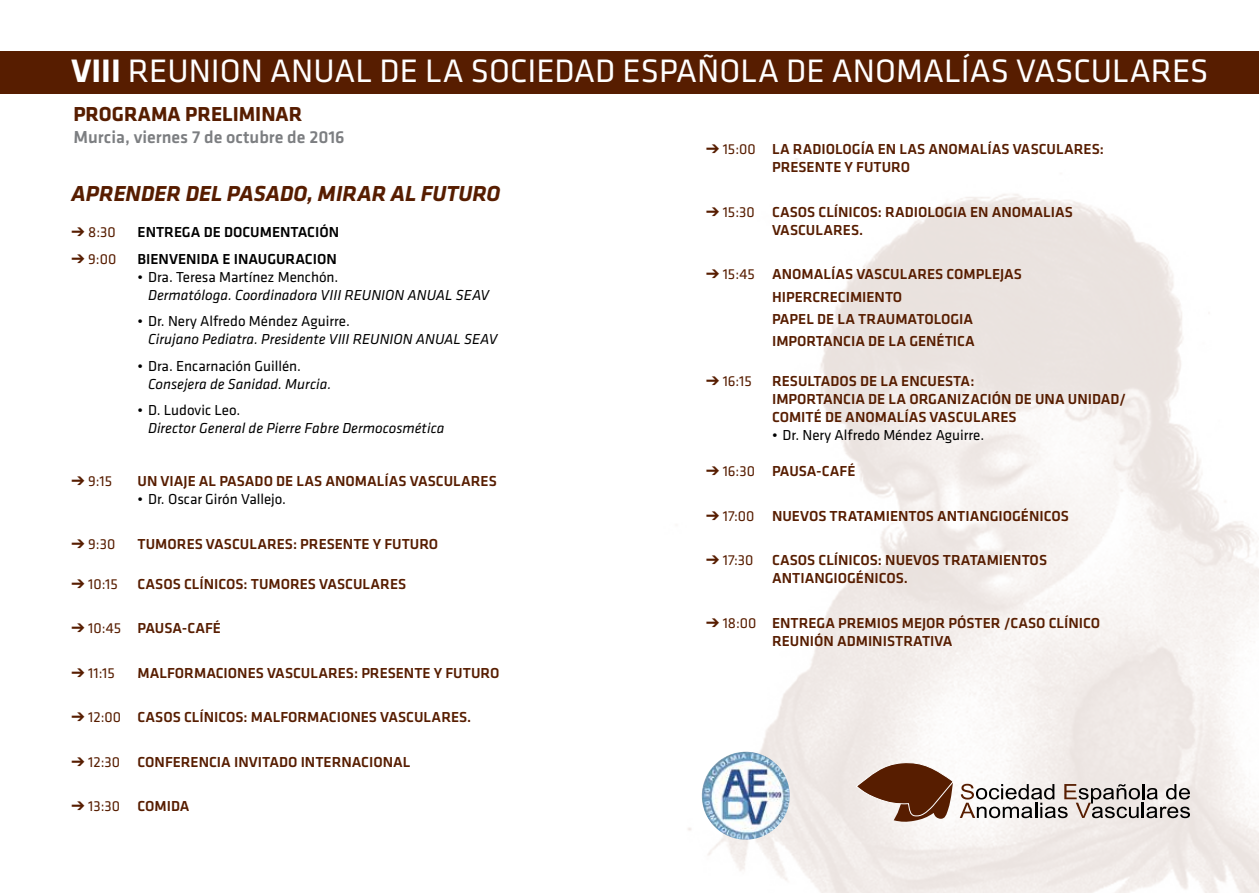
<style>
.page{position:relative;width:1259px;height:893px;background:#fff}
.page>*{position:absolute;margin:0;border:0;box-sizing:border-box;transform-origin:0 0}
.t1{font:33.75px "Klavika";color:#fff}
.t2{font:italic 700 22.5px "Klavika";color:#571d00}
.t3{font:700 21px "Klavika";color:#571d00}
.t4{font:500 18px "Klavika";color:#7c7e81}
.t5{font:500 15px/22.2px "Klavika";color:#571d00}
.t6{font:italic 15px "Klavika";color:#000}
.t7{font:15px "Klavika";color:#000}
.t8{font:15px "Klavika";color:#571d00}
.t9{font:500 15px "Klavika";color:#000}
.s1{font-weight:700}
.s2{font-weight:400}
.s3{font-weight:500}
</style>
<div class="page">
<div style="left:0;top:51px;width:1259px;height:43px;background:#571d00"></div>
<svg style="left:855px;top:761px;width:335px;height:61px"></svg>
<img style="left:702px;top:752px;width:87px;height:88px;border-radius:44px">
<h1 class="t1" style="left:72px;top:49px;width:1138px"><span class="s1">VIII</span> REUNION ANUAL DE LA SOCIEDAD ESPAÑOLA DE ANOMALÍAS VASCULARES</h1>
<h3 class="t3" style="left:73px;top:99px;width:230px">PROGRAMA PRELIMINAR</h3>
<p class="t4" style="left:73px;top:124px;width:273px">MURCIA, VIERNES 7 DE OCTUBRE DE 2016</p>
<p class="t5" style="left:706px;top:138px;width:96px">➔ <span class="s2">15:00</span> LA RADIO</p>
<p class="t5" style="left:835px;top:138px;width:105px">LOG ÍA EN LAS ANOMA</p>
<p class="t5" style="left:980px;top:138px;width:125px">LÍAS VASCU LARES:</p>
<p class="t5" style="left:772px;top:156px;width:102px">PRESENTE Y FUTURO</p>
<p class="t5" style="left:706px;top:200px;width:141px">➔ <span class="s2">15:30</span> CASOS CLÍNICO</p>
<p class="t5" style="left:870px;top:200px;width:25px">S: RADIO</p>
<p class="t5" style="left:927px;top:200px;width:17px">LOGIA</p>
<p class="t5" style="left:970px;top:200px;width:33px">EN ANOMA</p>
<p class="t5" style="left:1043px;top:200px;width:31px">LIAS</p>
<p class="t5" style="left:772px;top:218px;width:93px">VASCU LARES.</p>
<p class="t8" style="left:706px;top:265px;width:78px">➔ 15:45 <span class="s3">ANOMA</span></p>
<p class="t5" style="left:823px;top:263px;width:134px">LÍAS VASCU LARES COM</p>
<p class="t5" style="left:975px;top:263px;width:48px">PLEJAS</p>
<p class="t5" style="left:772px;top:285px;width:74px">HI PERCRECIMI</p>
<h2 class="t2" style="left:72px;top:178px;width:430px">APRENDER DEL PASADO, MIRAR AL FUTURO</h2>
<p class="t8" style="left:72px;top:222px;width:46px">➔ 8:30</p>
<p class="t9" style="left:138px;top:222px;width:203px">ENTREGA DE DOCUMENTACIÓN</p>
<p class="t8" style="left:72px;top:249px;width:46px">➔ 9:00</p>
<p class="t9" style="left:138px;top:248px;width:58px">BI ENVENIDA</p>
<p class="t9" style="left:222px;top:248px;width:21px">E INAUGURACION</p>
<p class="t7" style="left:138px;top:267px;width:202px">• Dra. Teresa Martínez Menchón.</p>
<p class="t6" style="left:148px;top:285px;width:343px">Dermatóloga. Coordinadora VIII REUNION ANUAL SEAV</p>
<p class="t7" style="left:138px;top:311px;width:214px">• Dr. Nery Alfredo Méndez Aguirre.</p>
<p class="t6" style="left:148px;top:330px;width:351px">Cirujano Pediatra. Presidente VIII REUNION ANUAL SEAV</p>
<p class="t7" style="left:138px;top:356px;width:165px">• Dra. Encarnación Guillén.</p>
<p class="t6" style="left:148px;top:374px;width:185px">Consejera de Sanidad. Murcia.</p>
<p class="t7" style="left:138px;top:400px;width:104px">• D. Ludovic Leo.</p>
<p class="t6" style="left:148px;top:419px;width:298px">Director General de Pierre Fabre Dermocosmética</p>
<p class="t5" style="left:772px;top:285px;width:113px;text-indent:94px">ENTO<br>PAPEL DE LA TRAUMATO</p>
<p class="t5" style="left:933px;top:307px;width:17px">LOGIA</p>
<p class="t5" style="left:706px;top:330px;width:29px">IM</p>
<p class="t5" style="left:788px;top:330px;width:18px">PORTANCIA</p>
<p class="t5" style="left:868px;top:330px;width:85px">DE LA GENÉTICA</p>
<p class="t8" style="left:706px;top:371px;width:47px">➔ 16:15</p>
<p class="t5" style="left:772px;top:370px;width:51px">RESULTADO</p>
<p class="t5" style="left:849px;top:370px;width:70px">S DE LA ENCU</p>
<p class="t5" style="left:937px;top:370px;width:39px">ESTA:</p>
<p class="t5" style="left:706px;top:388px;width:22px">IM</p>
<p class="t5" style="left:788px;top:388px;width:18px">PORTANCIA</p>
<p class="t5" style="left:868px;top:388px;width:51px">DE LA ORGANI</p>
<p class="t5" style="left:961px;top:388px;width:18px">ZACIÓN</p>
<p class="t5" style="left:1014px;top:388px;width:31px">DE UNA</p>
<p class="t5" style="left:1068px;top:388px;width:10px">UNIDAD</p>
<p class="t5" style="left:1119px;top:388px;width:8px">/</p>
<p class="t5" style="left:772px;top:406px;width:10px">COMIT</p>
<p class="t5" style="left:814px;top:406px;width:43px">É DE ANOMA</p>
<p class="t5" style="left:897px;top:406px;width:121px">LÍAS VASCU LARES</p>
<p class="t7" style="left:772px;top:425px;width:214px">• Dr. Nery Alfredo Méndez Aguirre.</p>
<p class="t5" style="left:706px;top:460px;width:151px">➔ <span class="s2">16:30</span> PAUSA-CAFÉ</p>
<p class="t5" style="left:706px;top:504px;width:133px">➔ <span class="s2">17:00</span> NUEVOS TRATAMI</p>
<p class="t5" style="left:890px;top:504px;width:18px">ENTO</p>
<p class="t5" style="left:926px;top:504px;width:21px">S ANTIANGIOG</p>
<p class="t5" style="left:1021px;top:504px;width:17px">ÉNICO</p>
<p class="t5" style="left:1060px;top:504px;width:10px">S</p>
<p class="t5" style="left:706px;top:549px;width:141px">➔ <span class="s2">17:30</span> CASOS CLÍNICO</p>
<p class="t5" style="left:870px;top:549px;width:83px">S: NU EVOS TRATAMI</p>
<p class="t5" style="left:1003px;top:549px;width:18px">ENTO</p>
<p class="t5" style="left:1039px;top:549px;width:10px">S</p>
<p class="t5" style="left:772px;top:567px;width:10px">ANTIANGIOG</p>
<p class="t5" style="left:856px;top:567px;width:17px">ÉNICO</p>
<p class="t5" style="left:895px;top:567px;width:14px">S.</p>
<p class="t8" style="left:706px;top:613px;width:85px">➔ 18:00 <span class="s3">ENTR</span></p>
<p class="t5" style="left:808px;top:611px;width:269px">EGA PREMIOS MEJOR PÓSTER /CASO CLÍNICO</p>
<p class="t5" style="left:706px;top:629px;width:39px">R</p>
<p class="t5" style="left:782px;top:629px;width:18px">EUNIÓN</p>
<p class="t5" style="left:837px;top:629px;width:10px">ADMINI</p>
<p class="t5" style="left:887px;top:629px;width:17px">STRATI</p>
<p class="t5" style="left:934px;top:629px;width:19px">VA</p>
<p class="t8" style="left:72px;top:471px;width:42px">➔ 9:15</p>
<p class="t5" style="left:138px;top:470px;width:118px">UN VIAJE AL PASADO</p>
<p class="t5" style="left:276px;top:470px;width:61px">DE LAS ANOMA</p>
<p class="t5" style="left:377px;top:470px;width:121px">LÍAS VASCU LARES</p>
<p class="t7" style="left:138px;top:489px;width:150px">• Dr. Oscar Girón Vallejo.</p>
<p class="t8" style="left:72px;top:534px;width:45px">➔ 9:30</p>
<p class="t5" style="left:138px;top:532px;width:11px">TUMOR</p>
<p class="t5" style="left:187px;top:532px;width:216px">ES VASCU LARES: PRESENTE Y FUTURO</p>
<p class="t8" style="left:72px;top:574px;width:48px">➔ 10:15</p>
<p class="t5" style="left:138px;top:572px;width:124px">CASOS CLÍNICOS: TUMOR</p>
<p class="t5" style="left:300px;top:572px;width:108px">ES VASCU LARES</p>
<p class="t5" style="left:72px;top:617px;width:151px">➔ <span class="s2">10:45</span> PAUSA-CAFÉ</p>
<p class="t8" style="left:72px;top:663px;width:45px">➔ 11:15</p>
<p class="t5" style="left:138px;top:661px;width:48px">MALFORMACION</p>
<p class="t5" style="left:248px;top:661px;width:216px">ES VASCU LARES: PRESENTE Y FUTURO</p>
<p class="t5" style="left:72px;top:706px;width:141px">➔ <span class="s2">12:00</span> CASOS CLÍNICO</p>
<p class="t5" style="left:235px;top:706px;width:63px">S: MALFORMACION</p>
<p class="t5" style="left:361px;top:706px;width:112px">ES VASCU LARES.</p>
<p class="t8" style="left:72px;top:752px;width:61px">➔ 12:30 <span class="s3">CON</span></p>
<p class="t5" style="left:165px;top:750px;width:43px">FERENCIA</p>
<p class="t5" style="left:234px;top:750px;width:33px">INVITADO</p>
<p class="t5" style="left:301px;top:750px;width:41px">INTERNACIONA</p>
<p class="t5" style="left:403px;top:750px;width:9px">L</p>
<p class="t5" style="left:72px;top:795px;width:76px">➔ <span class="s2">13:30</span> COMIDA</p>
</div>
